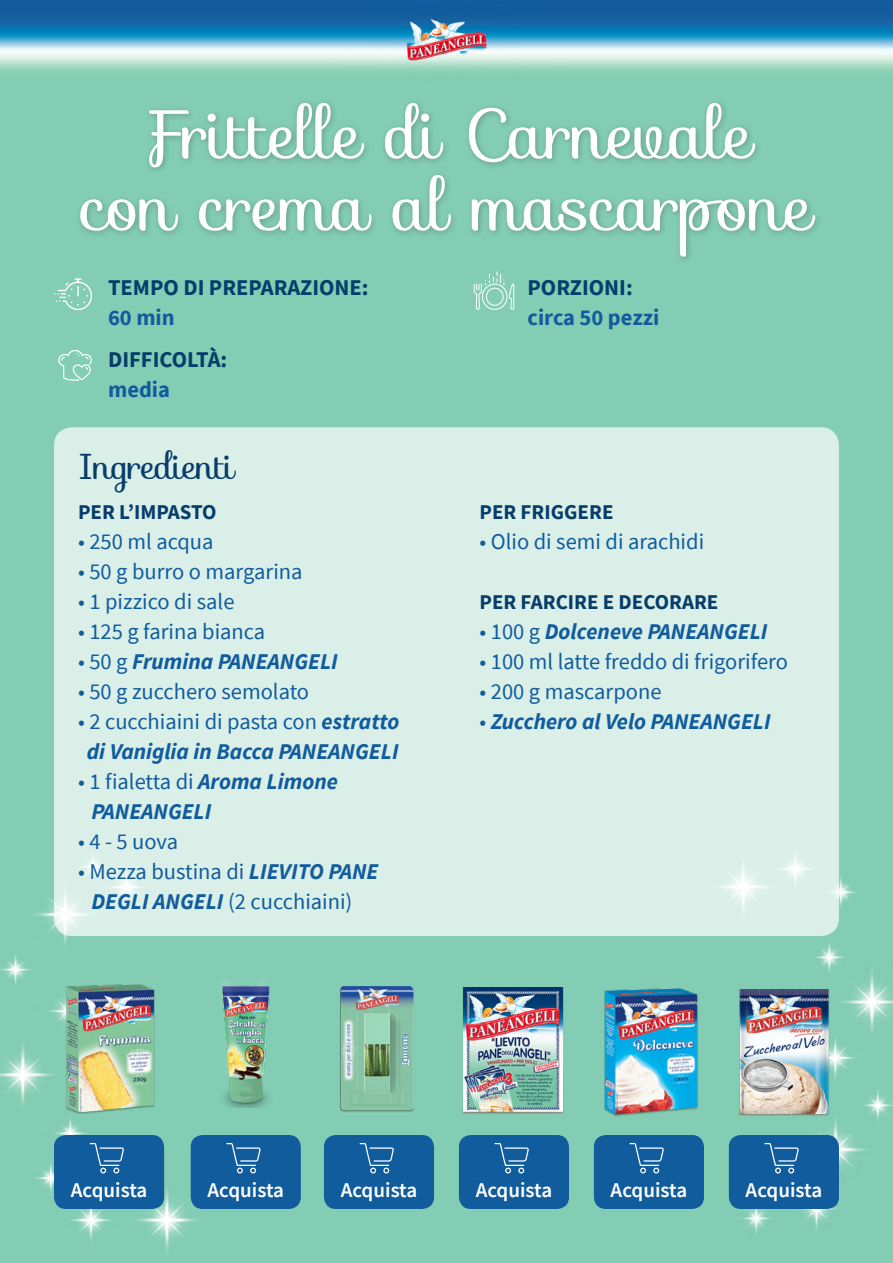
<style>
.page{position:relative;width:893px;height:1263px;background:#fff}
.page>*{position:absolute;margin:0;border:0;box-sizing:border-box;transform-origin:0 0}
.t1{font:69px/72px "Sofia";letter-spacing:-.01em;color:#fff;text-align:center}
.t2{font:36px "Sofia";letter-spacing:-.025em;color:#073d6b}
.t3{font:22.5px/30px "Source Sans Pro";color:#115c9d;text-align:center}
.t4{font:italic 700 22.5px/30px "Source Sans Pro";color:#115c9d;text-align:center}
.t5{font:700 22.5px "Source Sans Pro";color:#073d6b}
.t6{font:700 22.5px "Source Sans Pro";color:#115c9d}
.t7{font:600 21px "Source Sans Pro";color:#fff}
.t8{font:700 21px "Source Sans Pro";color:#073d6b}
.s1{font-weight:400;font-style:normal}
.s2{font-weight:700;font-style:italic}
</style>
<div class="page">
<img style="left:0;top:0;width:892px;height:1262px">
<svg style="left:473px;top:271px;width:41px;height:39px;background:#98d5c1"></svg>
<svg style="left:58px;top:350px;width:34px;height:31px"></svg>
<svg style="left:55px;top:279px;width:37px;height:31px"></svg>
<div style="left:76px;top:99px;width:746px;height:165px;background:#2b282b;opacity:.3"></div>
<div style="left:54px;top:427px;width:784px;height:509px;background:#d9efe8;border-radius:18px"></div>
<img style="left:197px;top:981px;width:97px;height:127px">
<img style="left:598px;top:988px;width:103px;height:136px">
<img style="left:326px;top:987px;width:103px;height:136px">
<img style="left:458px;top:987px;width:111px;height:138px">
<img style="left:734px;top:990px;width:99px;height:133px">
<div style="left:54px;top:1135px;width:110px;height:74px;background:#115c9d;border-radius:12px"></div>
<svg style="left:90px;top:1143px;width:34px;height:31px"></svg>
<div style="left:191px;top:1135px;width:110px;height:74px;background:#115c9d;border-radius:12px"></div>
<svg style="left:226px;top:1143px;width:35px;height:31px"></svg>
<div style="left:324px;top:1135px;width:110px;height:74px;background:#115c9d;border-radius:12px"></div>
<svg style="left:359px;top:1143px;width:35px;height:31px"></svg>
<div style="left:459px;top:1135px;width:110px;height:74px;background:#115c9d;border-radius:12px"></div>
<svg style="left:494px;top:1143px;width:35px;height:31px"></svg>
<div style="left:594px;top:1135px;width:110px;height:74px;background:#115c9d;border-radius:12px"></div>
<svg style="left:629px;top:1143px;width:34px;height:31px"></svg>
<div style="left:728px;top:1135px;width:110px;height:74px;background:#115c9d;border-radius:12px"></div>
<svg style="left:764px;top:1143px;width:34px;height:31px"></svg>
<img style="left:57px;top:984px;width:106px;height:138px">
<h1 class="t1" style="left:80px;top:98px;width:734px">Frittelle di Carnevale<br>con crema al mascarpone</h1>
<p class="t5" style="left:108px;top:273px;width:262px">TEMPO DI PREPARAZIONE:</p>
<p class="t6" style="left:108px;top:303px;width:68px">60 min</p>
<p class="t5" style="left:108px;top:344px;width:121px">DIFFICOLTÀ:</p>
<p class="t6" style="left:108px;top:374px;width:63px">media</p>
<h2 class="t2" style="left:78px;top:438px;width:158px">Ingredienti</h2>
<p class="t8" style="left:78px;top:498px;width:140px">PER L’IMPASTO</p>
<p class="t3" style="left:78px;top:526px;width:137px">• 250 ml acqua</p>
<p class="t3" style="left:78px;top:556px;width:226px">• 50 g burro o margarina</p>
<p class="t3" style="left:78px;top:586px;width:158px">• 1 pizzico di sale</p>
<p class="t3" style="left:78px;top:616px;width:189px">• 125 g farina bianca</p>
<p class="t4" style="left:78px;top:646px;width:261px"><span class="s1">• 50 g</span> Frumina PANEANGELI</p>
<p class="t3" style="left:78px;top:676px;width:233px">• 50 g zucchero semolato</p>
<p class="t4" style="left:78px;top:706px;width:323px"><span class="s1">• 2 cucchiaini di pasta con</span> estratto di Vaniglia in Bacca PANEANGELI</p>
<p class="t4" style="left:91px;top:766px;width:248px;text-align:left;text-indent:-13px"><span class="s1">• 1 fialetta di</span> Aroma Limone<br>PANEANGELI</p>
<p class="t3" style="left:78px;top:826px;width:101px">• 4 - 5 uova</p>
<p class="t3" style="left:78px;top:856px;width:302px">• Mezza bustina di <span class="s2">LIEVITO PANE<br>DEGLI ANGELI</span> (2 cucchiaini)</p>
<p class="t5" style="left:527px;top:273px;width:107px">PORZIONI:</p>
<p class="t6" style="left:527px;top:303px;width:133px">circa 50 pezzi</p>
<p class="t8" style="left:479px;top:498px;width:135px">PER FRIGGERE</p>
<p class="t3" style="left:479px;top:526px;width:226px">• Olio di semi di arachidi</p>
<p class="t8" style="left:479px;top:588px;width:240px">PER FARCIRE E DECORARE</p>
<p class="t4" style="left:479px;top:616px;width:289px"><span class="s1">• 100 g</span> Dolceneve PANEANGELI</p>
<p class="t3" style="left:479px;top:646px;width:310px">• 100 ml latte freddo di frigorifero</p>
<p class="t3" style="left:479px;top:676px;width:183px">• 200 g mascarpone</p>
<p class="t4" style="left:479px;top:706px;width:293px"><span class="s1">•</span> Zucchero al Velo PANEANGELI</p>
<p class="t7" style="left:71px;top:1177px;width:78px">Acquista</p>
<p class="t7" style="left:207px;top:1177px;width:78px">Acquista</p>
<p class="t7" style="left:341px;top:1177px;width:78px">Acquista</p>
<p class="t7" style="left:475px;top:1177px;width:78px">Acquista</p>
<p class="t7" style="left:610px;top:1177px;width:78px">Acquista</p>
<p class="t7" style="left:745px;top:1177px;width:78px">Acquista</p>
</div>
